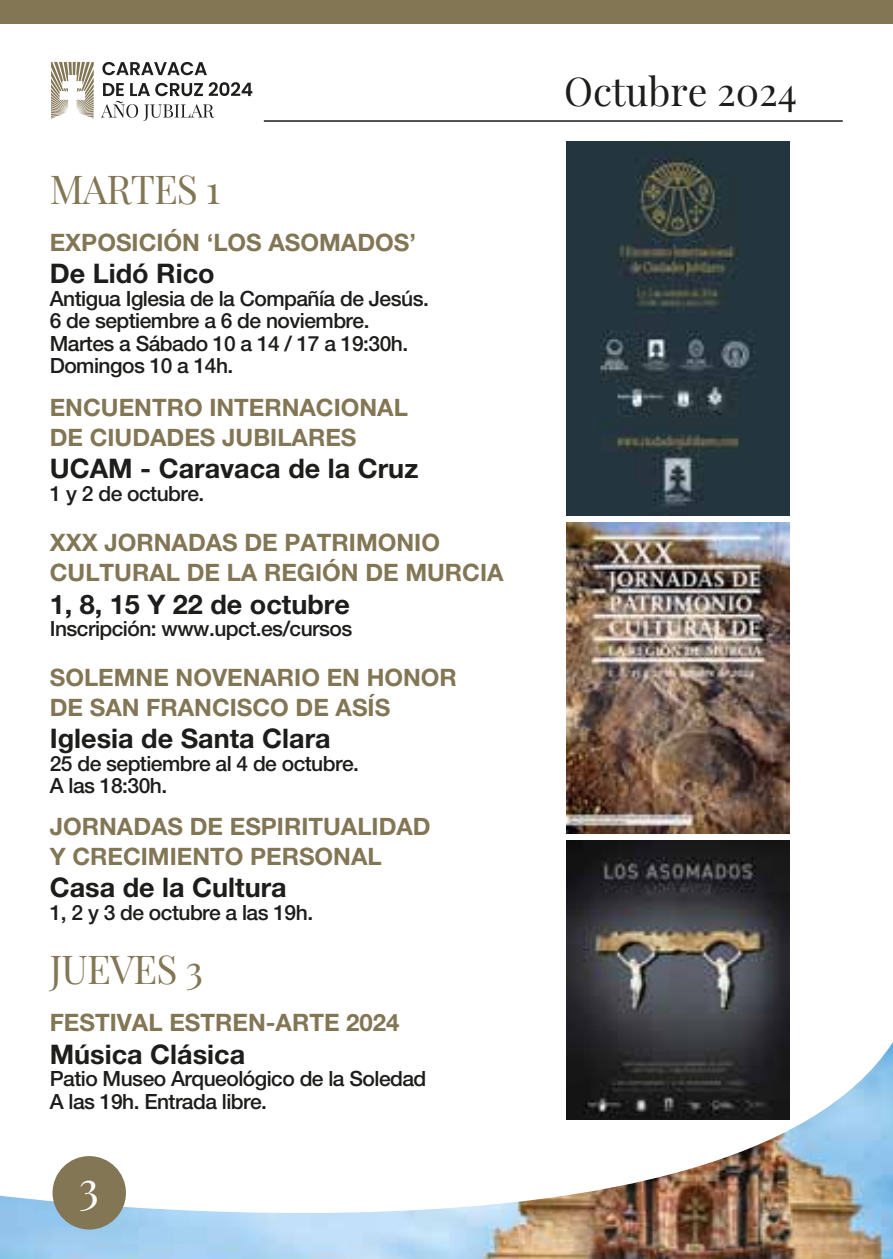
<style>
.page{position:relative;width:893px;height:1259px;background:#fff}
.page>*{position:absolute;margin:0;border:0;box-sizing:border-box;transform-origin:0 0}
.t1{font:44.7px "Playfair Display";color:#fff}
.t2{font:39px "Playfair Display";letter-spacing:-.025em;color:#827655}
.t3{font:39px "Playfair Display";color:#1d1d1b}
.t4{font:700 27px "Helvetica Neue LT Std";color:#1d1d1b}
.t5{font:700 24px/30px "Helvetica Neue LT Std";color:#827655}
.t6{font:500 21px/22.5px "Helvetica Neue LT Std";letter-spacing:-.025em;color:#1d1d1b}
</style>
<div class="page">
<div style="left:0;top:0;width:893px;height:24px;background:#827655"></div>
<svg style="left:51px;top:62px;width:43px;height:57px"></svg>
<svg style="left:102px;top:62px;width:105px;height:13px"></svg>
<svg style="left:101px;top:82px;width:151px;height:39px"></svg>
<hr style="left:264px;top:120px;width:579px;height:2px;background:#1d1d1b">
<img style="left:0;top:1042px;width:893px;height:217px">
<div style="left:53px;top:1156px;width:73px;height:73px;background:#827655;border-radius:50%"></div>
<img style="left:566px;top:840px;width:223px;height:279px">
<img style="left:566px;top:522px;width:223px;height:312px">
<img style="left:566px;top:141px;width:223px;height:375px">
<h2 class="t2" style="left:50px;top:159px;width:172px">MARTES 1</h2>
<p class="t5" style="left:50px;top:227px;width:368px">EXPOSICIÓN ‘LOS ASOMADOS’</p>
<p class="t4" style="left:50px;top:257px;width:166px">De Lidó Rico</p>
<p class="t6" style="left:50px;top:287px;width:381px">Antigua Iglesia de la Compañía de Jesús.<br>6 de septiembre a 6 de noviembre.<br>Martes a Sábado 10 a 14 / 17 a 19:30h.<br>Domingos 10 a 14h.</p>
<p class="t5" style="left:50px;top:392px;width:360px">ENCUENTRO INTERNACIONAL<br>DE CIUDADES JUBILARES</p>
<p class="t4" style="left:50px;top:452px;width:370px">UCAM - Caravaca de la Cruz</p>
<p class="t6" style="left:50px;top:482px;width:156px">1 y 2 de octubre.</p>
<p class="t5" style="left:50px;top:527px;width:455px">XXX JORNADAS DE PATRIMONIO<br>CULTURAL DE LA REGIÓN DE MURCIA</p>
<p class="t4" style="left:50px;top:587px;width:302px">1, 8, 15 Y 22 de octubre</p>
<p class="t6" style="left:50px;top:617px;width:304px">Inscripción: www.upct.es/cursos</p>
<p class="t5" style="left:50px;top:662px;width:409px">SOLEMNE NOVENARIO EN HONOR<br>DE SAN FRANCISCO DE ASÍS</p>
<p class="t4" style="left:50px;top:722px;width:282px">Iglesia de Santa Clara</p>
<p class="t6" style="left:50px;top:752px;width:311px">25 de septiembre al 4 de octubre.<br>A las 18:30h.</p>
<p class="t5" style="left:50px;top:810px;width:382px">JORNADAS DE ESPIRITUALIDAD<br>Y CRECIMIENTO PERSONAL</p>
<p class="t4" style="left:50px;top:870px;width:238px">Casa de la Cultura</p>
<p class="t6" style="left:50px;top:900px;width:265px">1, 2 y 3 de octubre a las 19h.</p>
<h2 class="t2" style="left:50px;top:939px;width:155px">JUEVES 3</h2>
<p class="t5" style="left:50px;top:1007px;width:351px">FESTIVAL ESTREN-ARTE 2024</p>
<p class="t4" style="left:50px;top:1037px;width:197px">Música Clásica</p>
<p class="t6" style="left:50px;top:1067px;width:378px">Patio Museo Arqueológico de la Soledad<br>A las 19h. Entrada libre.</p>
<h1 class="t1" style="left:79px;top:1152px;width:22px">3</h1>
<h2 class="t3" style="left:564px;top:61px;width:235px">Octubre 2024</h2>
</div>
